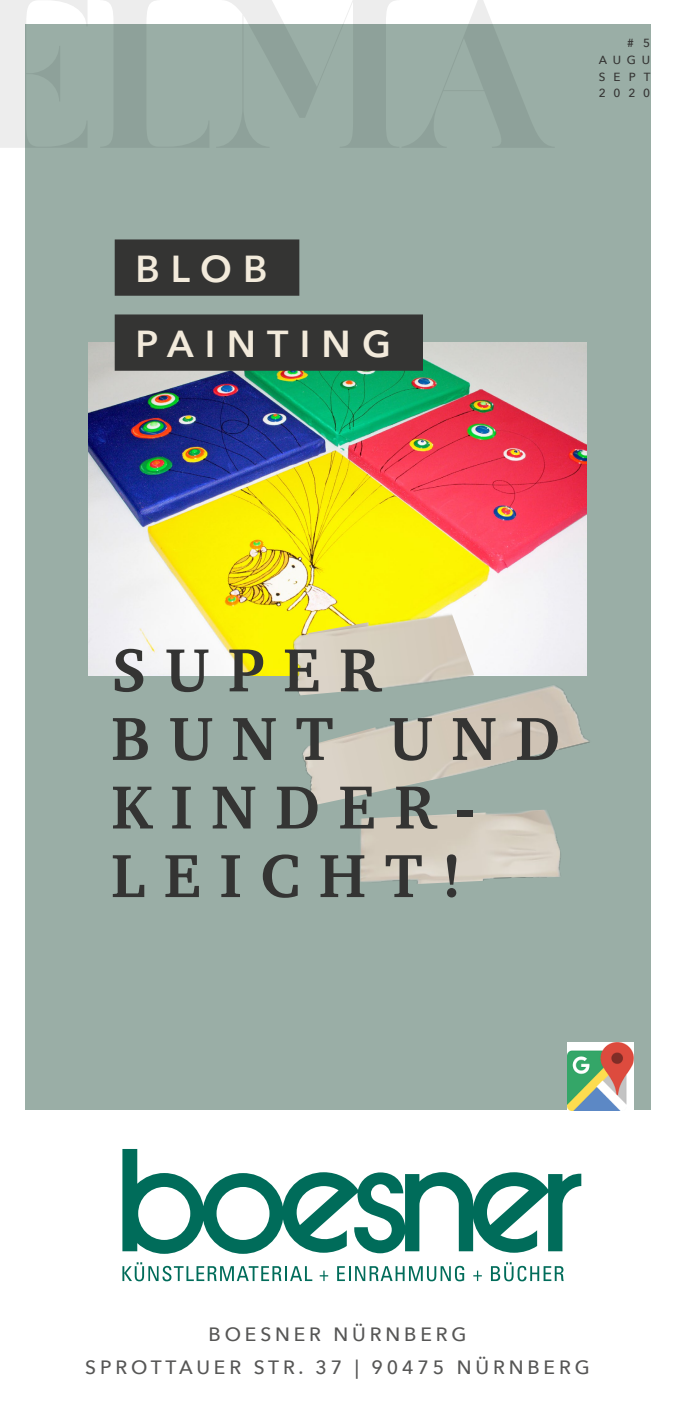
<style>
.page{position:relative;width:675px;height:1416px;background:#fff}
.page>*{position:absolute;margin:0;border:0;box-sizing:border-box;transform-origin:0 0}
.t1{font:700 62.31px/68.6px "Charter";letter-spacing:.3em;color:#343433}
.t2{font:600 37.5px/75px "Avenir Next";letter-spacing:.3em;color:#f2eadb}
.t3{font:500 19.25px/33px "Avenir Next";letter-spacing:.2em;color:#565655;text-align:center}
.t4{font:500 11.75px/16.8px "Avenir Next";letter-spacing:.59em;color:#343433}
.t5{font:500 11.75px "Avenir Next";letter-spacing:.665em;color:#343433}
</style>
<div class="page">
<div style="left:25px;top:25px;width:625px;height:1085px;background:#9aaea6"></div>
<svg style="left:0;top:0;width:555px;height:148px"></svg>
<img style="left:88px;top:343px;width:499px;height:332px">
<img style="left:302px;top:685px;width:288px;height:120px">
<img style="left:266px;top:608px;width:208px;height:89px">
<img style="left:360px;top:810px;width:201px;height:74px">
<div style="left:115px;top:239px;width:184px;height:57px;background:#343433"></div>
<div style="left:115px;top:314px;width:308px;height:57px;background:#343433"></div>
<img style="left:567px;top:1042px;width:67px;height:68px">
<svg style="left:122px;top:1149px;width:459px;height:105px"></svg>
<svg style="left:122px;top:1262px;width:190px;height:19px"></svg>
<svg style="left:320px;top:1270px;width:8px;height:11px"></svg>
<svg style="left:337px;top:1266px;width:127px;height:15px"></svg>
<svg style="left:473px;top:1270px;width:9px;height:11px"></svg>
<svg style="left:491px;top:1262px;width:73px;height:19px"></svg>
<p class="t2" style="left:135px;top:230px;width:257px">BLOB<br>PAINTING</p>
<p class="t5" style="left:627px;top:33px;width:24px"># 5</p>
<p class="t4" style="left:599px;top:51px;width:53px">AUGU<br>SEPT</p>
<p class="t5" style="left:599px;top:83px;width:53px">2020</p>
<p class="t1" style="left:111px;top:635px;width:450px">SUPER<br>BUNT UND<br>KINDER-<br>LEICHT!</p>
<p class="t3" style="left:85px;top:1317px;width:506px">BOESNER NÜRNBERG<br>SPROTTAUER STR. 37 | 90475 NÜRNBERG</p>
</div>
